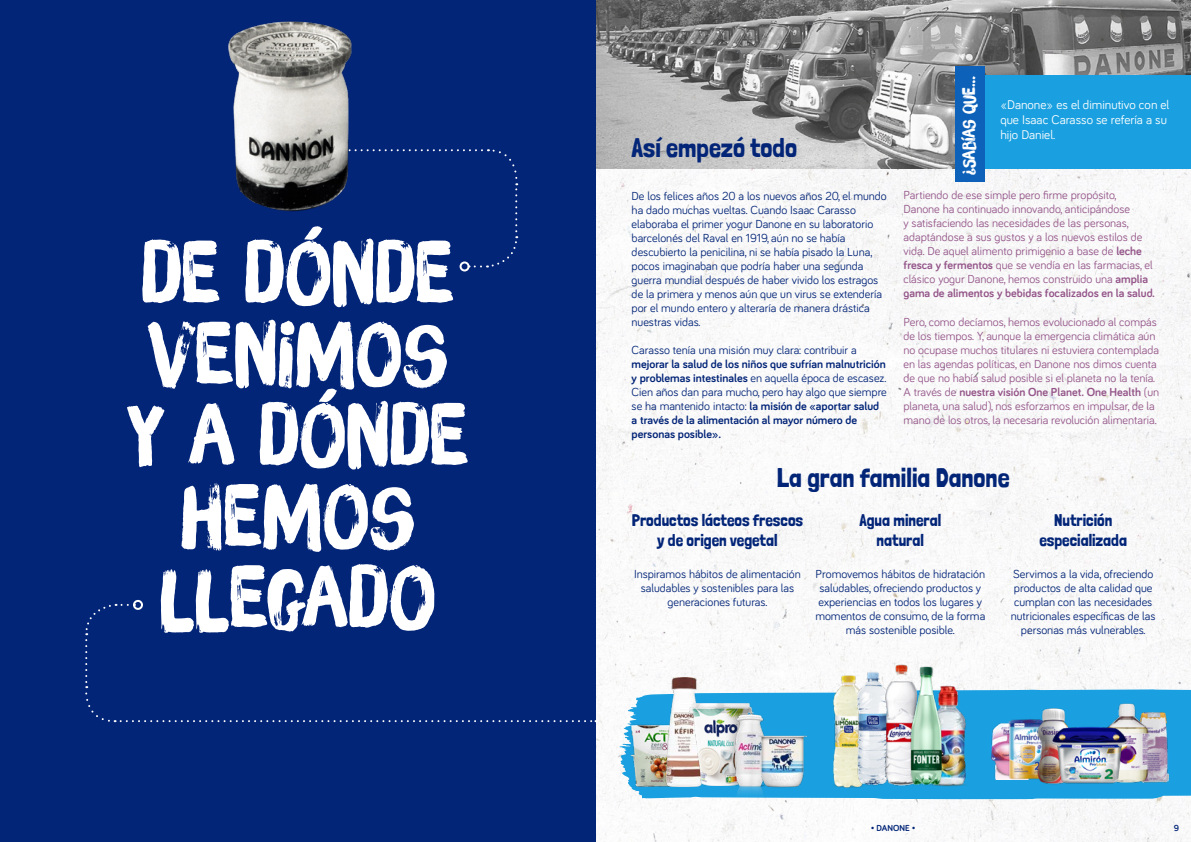
<style>
.page{position:relative;width:1191px;height:842px;background:#fff}
.page>*{position:absolute;margin:0;border:0;box-sizing:border-box;transform-origin:0 0}
.t1{font:85.9px/81.1px "i Ciel Brush Up";color:#fff;text-align:center}
.Titulares_1{font:26.8px "Londrina Solid";color:#032578}
.t2{font:17.8px "i Ciel Brush Up";color:#fff}
.Titulares_1-2{font:16.8px/20.2px "Londrina Solid";color:#032578;text-align:center}
.t3{font:13px/14.7px "Bariol";color:#fff}
.Texto_corrido{font:12px/14px "Bariol";color:#032578;text-align:center}
.Texto_corrido-2{font:12px/14px "Bariol";color:#95568a}
.Texto_corrido-3{font:700 12px/14px "Bariol";color:#032578}
.t4{font:700 9px "Bariol";color:#032578}
.s1{font-weight:400}
.s2{font-weight:700}
</style>
<div class="page">
<img style="left:595px;top:168px;width:596px;height:674px">
<svg style="left:619px;top:689px;width:572px;height:110px;background:#2da7e2"></svg>
<img style="left:595px;top:0;width:596px;height:168px">
<div style="left:0;top:0;width:595px;height:842px;background:#032578"></div>
<svg style="left:367px;top:149px;width:151px;height:119px"></svg>
<div style="left:459px;top:261px;width:10px;height:10px;border:2px solid #fff;border-radius:50%"></div>
<svg style="left:85px;top:603px;width:511px;height:120px"></svg>
<div style="left:133px;top:600px;width:10px;height:10px;border:2px solid #fff;border-radius:50%"></div>
<img style="left:228px;top:21px;width:139px;height:191px">
<img style="left:824px;top:674px;width:18px;height:115px">
<img style="left:922px;top:679px;width:52px;height:114px">
<img style="left:842px;top:662px;width:61px;height:133px">
<img style="left:873px;top:664px;width:23px;height:124px">
<img style="left:896px;top:664px;width:56px;height:124px">
<div style="left:968px;top:75px;width:223px;height:94px;background:#1aa0e0"></div>
<div style="left:955px;top:67px;width:29px;height:115px;background:#0d61b9"></div>
<img style="left:987px;top:719px;width:1px;height:60px">
<img style="left:988px;top:711px;width:59px;height:79px">
<img style="left:1034px;top:707px;width:38px;height:77px">
<img style="left:1148px;top:711px;width:20px;height:73px">
<img style="left:1105px;top:702px;width:43px;height:84px">
<img style="left:604px;top:704px;width:123px;height:102px">
<img style="left:658px;top:678px;width:52px;height:108px">
<img style="left:1047px;top:713px;width:84px;height:84px">
<img style="left:689px;top:704px;width:65px;height:82px">
<img style="left:729px;top:707px;width:40px;height:93px">
<img style="left:758px;top:728px;width:48px;height:59px">
<p class="t1" style="left:127px;top:225px;width:343px">DE DÓNDE<br>VENIMOS<br>Y A DÓNDE<br>HEMOS<br>LLEGADO</p>
<p class="Titulares_1" style="left:631px;top:132px;width:167px">Así empezó todo</p>
<p class="Texto_corrido" style="left:631px;top:189px;width:257px;text-align:left">De los felices años 20 a los nuevos años 20, el mundo ha dado muchas vueltas. Cuando Isaac Carasso elaboraba el primer yogur Danone en su laboratorio barcelonés del Raval en 1919, aún no se había descubierto la penicilina, ni se había pisado la Luna, pocos imaginaban que podría haber una segunda guerra mundial después de haber vivido los estragos de la primera y menos aún que un virus se extendería por el mundo entero y alteraría de manera drástica nuestras vidas.</p>
<p class="Texto_corrido-3" style="left:631px;top:343px;width:257px"><span class="s1">Carasso tenía una misión muy clara: contribuir a </span>mejorar la salud de los niños que sufrían malnutrición y problemas intestinales <span class="s1">en aquella época de escasez.<br>Cien años dan para mucho, pero hay algo que siempre se ha mantenido intacto:</span> la misión de «aportar salud a través de la alimentación al mayor número de personas posible».</p>
<p class="t2" style="left:955px;top:175px;width:101px;rotate:-90deg">¿SABÍAS QUE…</p>
<p class="t3" style="left:1000px;top:97px;width:171px">«Danone» es el diminutivo con el que Isaac Carasso se refería a su hijo Daniel.</p>
<p class="Texto_corrido-2" style="left:903px;top:188px;width:253px">Partiendo de ese simple pero firme propósito, Danone ha continuado innovando, anticipándose<br>y satisfaciendo las necesidades de las personas, adaptándose a sus gustos y a los nuevos estilos de vida. De aquel alimento primigenio a base de <span class="s2">leche fresca y fermentos</span> que se vendía en las farmacias, el clásico yogur Danone, hemos construido una <span class="s2">amplia gama de alimentos y bebidas focalizados en la salud.</span></p>
<p class="Texto_corrido-2" style="left:903px;top:314px;width:257px">Pero, como decíamos, hemos evolucionado al compás de los tiempos. Y, aunque la emergencia climática aún no ocupase muchos titulares ni estuviera contemplada en las agendas políticas, en Danone nos dimos cuenta de que no había salud posible si el planeta no la tenía.<br>A través de <span class="s2">nuestra visión One Planet. One Health</span> (un planeta, una salud), nos esforzamos en impulsar, de la mano de los otros, la necesaria revolución alimentaria.</p>
<p class="Titulares_1" style="left:777px;top:462px;width:234px">La gran familia Danone</p>
<p class="Titulares_1-2" style="left:632px;top:510px;width:173px">Productos lácteos frescos y de origen vegetal</p>
<p class="Titulares_1-2" style="left:859px;top:510px;width:83px">Agua mineral natural</p>
<p class="Titulares_1-2" style="left:1039px;top:510px;width:89px">Nutrición especializada</p>
<p class="Texto_corrido" style="left:634px;top:566px;width:168px">Inspiramos hábitos de alimentación saludables y sostenibles para las generaciones futuras.</p>
<p class="Texto_corrido" style="left:815px;top:566px;width:171px">Promovemos hábitos de hidratación saludables, ofreciendo productos y experiencias en todos los lugares y momentos de consumo, de la forma más sostenible posible.</p>
<p class="Texto_corrido" style="left:1011px;top:566px;width:146px">Servimos a la vida, ofreciendo productos de alta calidad que cumplan con las necesidades nutricionales específicas de las personas más vulnerables.</p>
<p class="t4" style="left:871px;top:821px;width:46px">• DANONE •</p>
<p class="t4" style="left:1173px;top:821px;width:7px">9</p>
</div>
